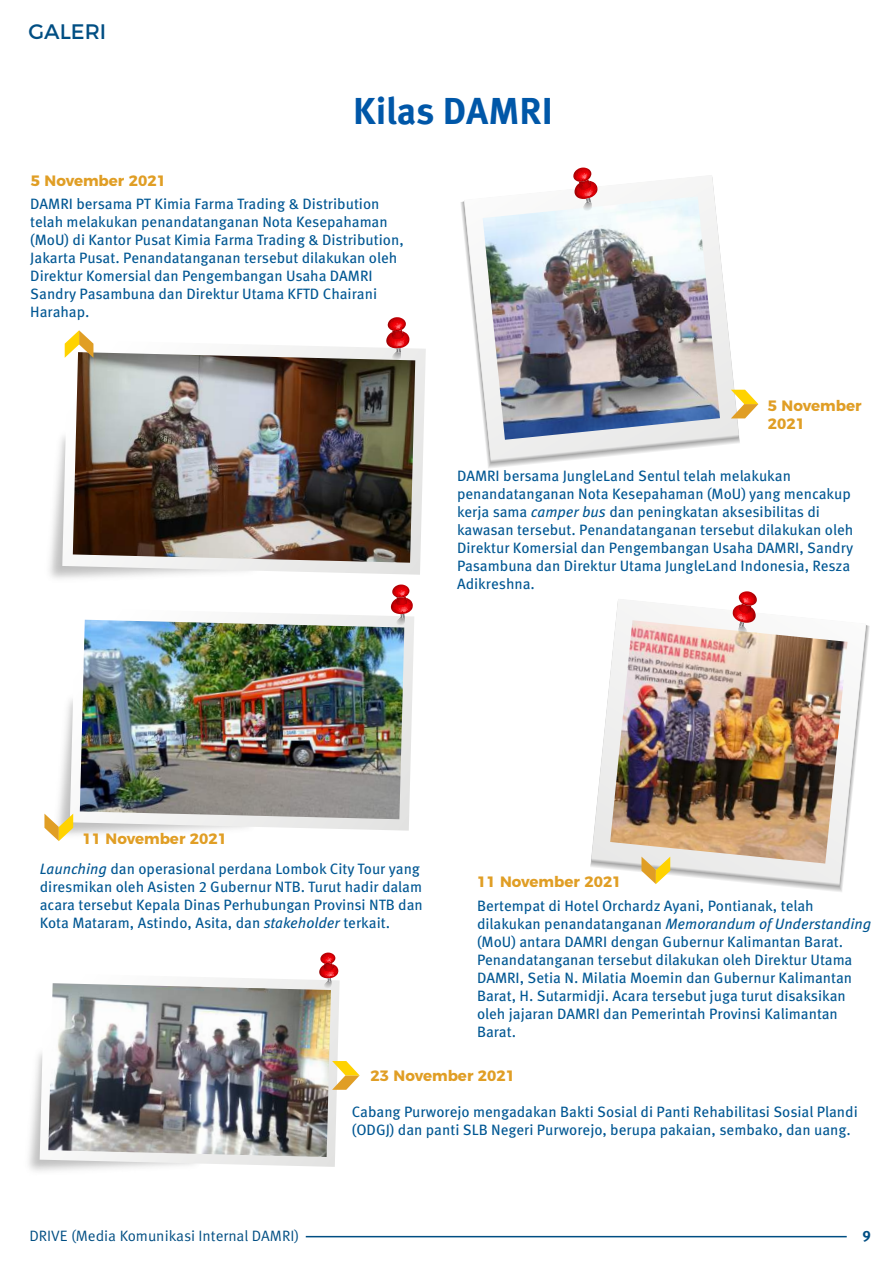
<style>
.page{position:relative;width:893px;height:1263px;background:#fff}
.page>*{position:absolute;margin:0;border:0;box-sizing:border-box;transform-origin:0 0}
.t1{font:700 37.5px "Meta Pro";color:#0057a8}
.t2{font:21px "Montserrat";color:#004e83}
.t3{font:15px/18px "Meta Pro";color:#005793}
.t4{font:700 15px/18px "Montserrat";color:#e09e25}
.t5{font:15px "Meta Pro";color:#004e83}
.t6{font:700 15px "Meta Pro";color:#004e83}
.s1{font-style:italic}
</style>
<div class="page">
<svg style="left:464px;top:175px;width:275px;height:285px"></svg>
<img style="left:483px;top:196px;width:237px;height:244px">
<svg style="left:573px;top:168px;width:25px;height:43px"></svg>
<svg style="left:70px;top:614px;width:344px;height:217px"></svg>
<img style="left:80px;top:620px;width:324px;height:199px">
<div style="left:396px;top:619px;width:9px;height:6px;background:#dfdfdd;border-radius:50%"></div>
<div style="left:397px;top:619px;width:8px;height:6px;background:#d9d9d8;border-radius:50%"></div>
<div style="left:397px;top:619px;width:8px;height:5px;background:#d3d3d2;border-radius:50%"></div>
<svg style="left:391px;top:584px;width:22px;height:39px"></svg>
<svg style="left:44px;top:814px;width:29px;height:27px"></svg>
<img style="left:29px;top:1054px;width:101px;height:117px">
<svg style="left:40px;top:978px;width:300px;height:189px"></svg>
<img style="left:48px;top:983px;width:283px;height:174px">
<svg style="left:319px;top:952px;width:19px;height:36px"></svg>
<svg style="left:332px;top:1061px;width:28px;height:29px"></svg>
<svg style="left:731px;top:390px;width:27px;height:28px"></svg>
<svg style="left:591px;top:599px;width:275px;height:284px"></svg>
<img style="left:610px;top:620px;width:237px;height:243px">
<svg style="left:733px;top:591px;width:24px;height:44px"></svg>
<svg style="left:641px;top:857px;width:29px;height:27px"></svg>
<img style="left:49px;top:440px;width:258px;height:190px">
<svg style="left:62px;top:340px;width:364px;height:235px"></svg>
<img style="left:73px;top:352px;width:342px;height:211px">
<div style="left:392px;top:354px;width:9px;height:6px;background:#e1e0df;border-radius:50%"></div>
<div style="left:393px;top:353px;width:8px;height:7px;background:#dadad9;border-radius:50%"></div>
<div style="left:393px;top:353px;width:8px;height:6px;background:#d5d5d5;border-radius:50%"></div>
<svg style="left:386px;top:317px;width:23px;height:41px"></svg>
<svg style="left:65px;top:330px;width:28px;height:28px"></svg>
<hr style="left:306px;top:1236px;width:541px;height:1px;background:#004e83">
<h2 class="t2" style="left:28px;top:14px;width:79px">GALERI</h2>
<p class="t4" style="left:31px;top:171px;width:137px">5 November 2021</p>
<h1 class="t1" style="left:353px;top:87px;width:201px">Kilas DAMRI</h1>
<p class="t3" style="left:30px;top:195px;width:375px">DAMRI bersama PT Kimia Farma Trading &amp; Distribution telah melakukan penandatanganan Nota Kesepahaman (MoU) di Kantor Pusat Kimia Farma Trading &amp; Distribution, Jakarta Pusat. Penandatanganan tersebut dilakukan oleh Direktur Komersial dan Pengembangan Usaha DAMRI Sandry Pasambuna dan Direktur Utama KFTD Chairani Harahap.</p>
<p class="t4" style="left:768px;top:395px;width:95px">5 November<br>2021</p>
<p class="t3" style="left:457px;top:467px;width:398px">DAMRI bersama JungleLand Sentul telah melakukan penandatanganan Nota Kesepahaman (MoU) yang mencakup kerja sama <span class="s1">camper bus</span> dan peningkatan aksesibilitas di kawasan tersebut. Penandatanganan tersebut dilakukan oleh Direktur Komersial dan Pengembangan Usaha DAMRI, Sandry Pasambuna dan Direktur Utama JungleLand Indonesia, Resza Adikreshna.</p>
<p class="t4" style="left:83px;top:828px;width:146px">11 November 2021</p>
<p class="t3" style="left:40px;top:860px;width:385px"><span class="s1">Launching</span> dan operasional perdana Lombok City Tour yang diresmikan oleh Asisten 2 Gubernur NTB. Turut hadir dalam acara tersebut Kepala Dinas Perhubungan Provinsi NTB dan Kota Mataram, Astindo, Asita, dan <span class="s1">stakeholder</span> terkait.</p>
<p class="t4" style="left:477px;top:871px;width:146px">11 November 2021</p>
<p class="t3" style="left:477px;top:897px;width:396px">Bertempat di Hotel Orchardz Ayani, Pontianak, telah dilakukan penandatanganan <span class="s1">Memorandum of Understanding </span>(MoU) antara DAMRI dengan Gubernur Kalimantan Barat.<br>Penandatanganan tersebut dilakukan oleh Direktur Utama DAMRI, Setia N. Milatia Moemin dan Gubernur Kalimantan Barat, H. Sutarmidji. Acara tersebut juga turut disaksikan oleh jajaran DAMRI dan Pemerintah Provinsi Kalimantan Barat.</p>
<p class="t4" style="left:371px;top:1065px;width:146px">23 November 2021</p>
<p class="t3" style="left:352px;top:1103px;width:507px">Cabang Purworejo mengadakan Bakti Sosial di Panti Rehabilitasi Sosial Plandi (ODGJ) dan panti SLB Negeri Purworejo, berupa pakaian, sembako, dan uang.</p>
<p class="t5" style="left:29px;top:1226px;width:271px">DRIVE (Media Komunikasi Internal DAMRI)</p>
<p class="t6" style="left:862px;top:1226px;width:10px">9</p>
</div>
